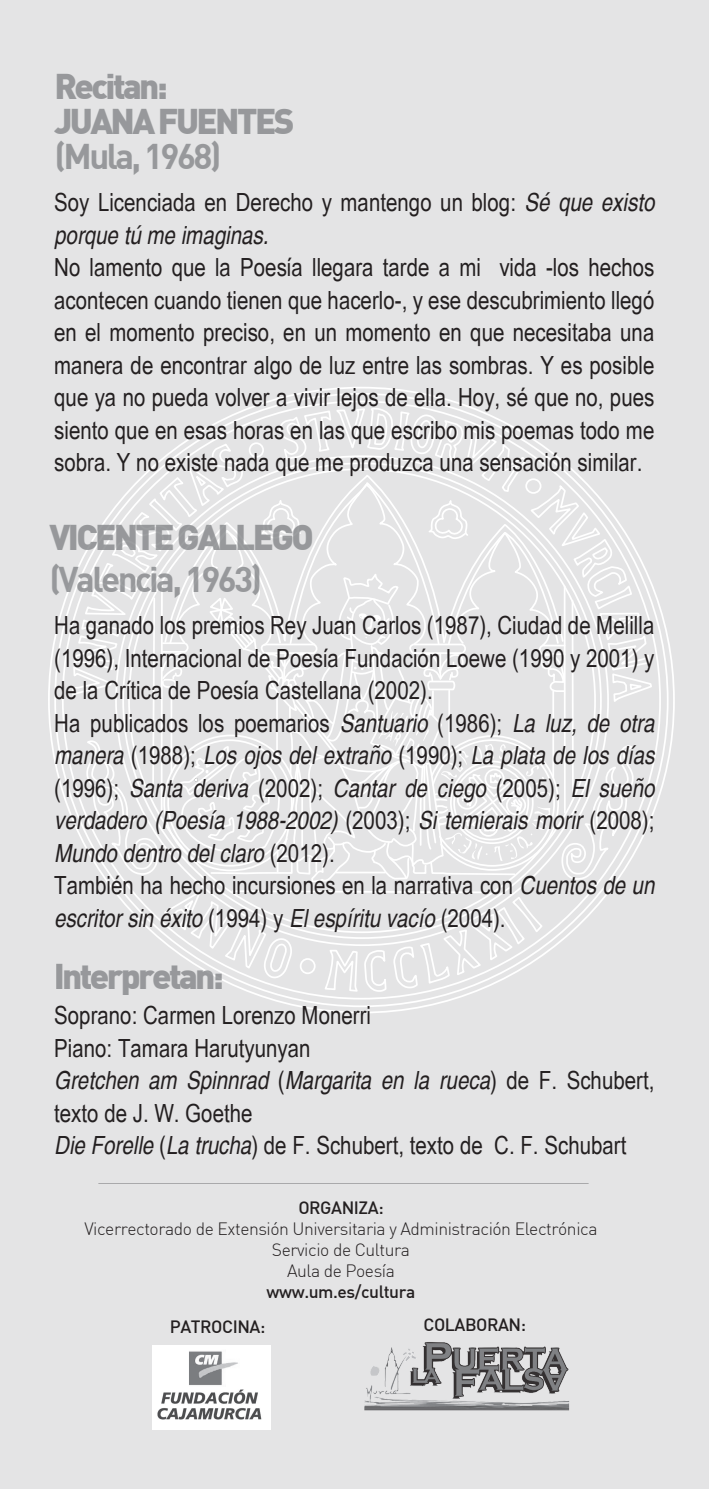
<style>
.page{position:relative;width:709px;height:1489px;background:#fff}
.page>*{position:absolute;margin:0;border:0;box-sizing:border-box;transform-origin:0 0}
.t1{font:900 35px/35px "DIN";letter-spacing:-.075em;color:#848689}
.t2{font:35px "DIN Bold";letter-spacing:-.075em;color:#848689}
.t3{font:condensed 25px/32.5px "Helvetica";color:#231f20}
.t4{font:300 17.5px/21px "DIN";letter-spacing:-.025em;color:#231f20;text-align:center}
.t5{font:500 17.5px "DIN";letter-spacing:-.025em;color:#231f20}
.s1{font-style:italic}
</style>
<div class="page">
<div style="left:0;top:0;width:709px;height:1488px;background:#e4e4e5"></div>
<svg style="left:71px;top:406px;width:582px;height:608px"></svg>
<img style="left:152px;top:1345px;width:118px;height:83px">
<img style="left:364px;top:1342px;width:206px;height:69px">
<h1 class="t1" style="left:54px;top:67px;width:241px">Recitan:<br>JUANA FUENTES</h1>
<h1 class="t2" style="left:54px;top:133px;width:169px">(Mula, 1968)</h1>
<p class="t3" style="left:54px;top:187px;width:601px">Soy Licenciada en Derecho y mantengo un blog: <span class="s1">Sé que existo porque tú me imaginas.</span></p>
<p class="t3" style="left:54px;top:252px;width:602px;text-align:justify">No lamento que la Poesía llegara tarde a mi vida -los hechos acontecen cuando tienen que hacerlo-, y ese descubrimiento llegó en el momento preciso, en un momento en que necesitaba una manera de encontrar algo de luz entre las sombras. Y es posible que ya no pueda volver a vivir lejos de ella. Hoy, sé que no, pues siento que en esas horas en las que escribo mis poemas todo me sobra. Y no existe nada que me produzca una sensación similar.</p>
<h1 class="t1" style="left:49px;top:517px;width:266px">VICENTE GALLEGO</h1>
<h1 class="t2" style="left:49px;top:556px;width:214px">(Valencia, 1963)</h1>
<p class="t3" style="left:54px;top:609px;width:602px">Ha ganado los premios Rey Juan Carlos (1987), Ciudad de Melilla (1996), Internacional de Poesía Fundación Loewe (1990 y 2001) y de la Crítica de Poesía Castellana (2002).<br>Ha publicados los poemarios <span class="s1">Santuario</span> (1986); <span class="s1">La luz, de otra manera</span> (1988); <span class="s1">Los ojos del extraño</span> (1990); <span class="s1">La plata de los días </span>(1996); <span class="s1">Santa deriva</span> (2002); <span class="s1">Cantar de ciego</span> (2005); <span class="s1">El sueño verdadero (Poesía 1988-2002)</span> (2003); <span class="s1">Si temierais morir</span> (2008); <span class="s1">Mundo dentro del claro</span> (2012).<br>También ha hecho incursiones en la narrativa con <span class="s1">Cuentos de un escritor sin éxito</span> (1994) y <span class="s1">El espíritu vacío</span> (2004).</p>
<h1 class="t1" style="left:54px;top:956px;width:172px">Interpretan:</h1>
<p class="t3" style="left:54px;top:999px;width:601px">Soprano: Carmen Lorenzo Monerri<br>Piano: Tamara Harutyunyan<br><span class="s1">Gretchen am Spinnrad</span> (<span class="s1">Margarita en la rueca</span>) de F. Schubert, texto de J. W. Goethe<br><span class="s1">Die Forelle</span> (<span class="s1">La trucha</span>) de F. Schubert, texto de C. F. Schubart</p>
<p class="t5" style="left:298px;top:1196px;width:87px">ORGANIZA:</p>
<p class="t4" style="left:84px;top:1218px;width:514px">Vicerrectorado de Extensión Universitaria y Administración Electrónica<br>Servicio de Cultura<br>Aula de Poesía</p>
<p class="t5" style="left:267px;top:1280px;width:150px">www.um.es/cultura</p>
<p class="t5" style="left:170px;top:1315px;width:97px">PATROCINA:</p>
<p class="t5" style="left:423px;top:1312px;width:104px">COLABORAN:</p>
</div>
